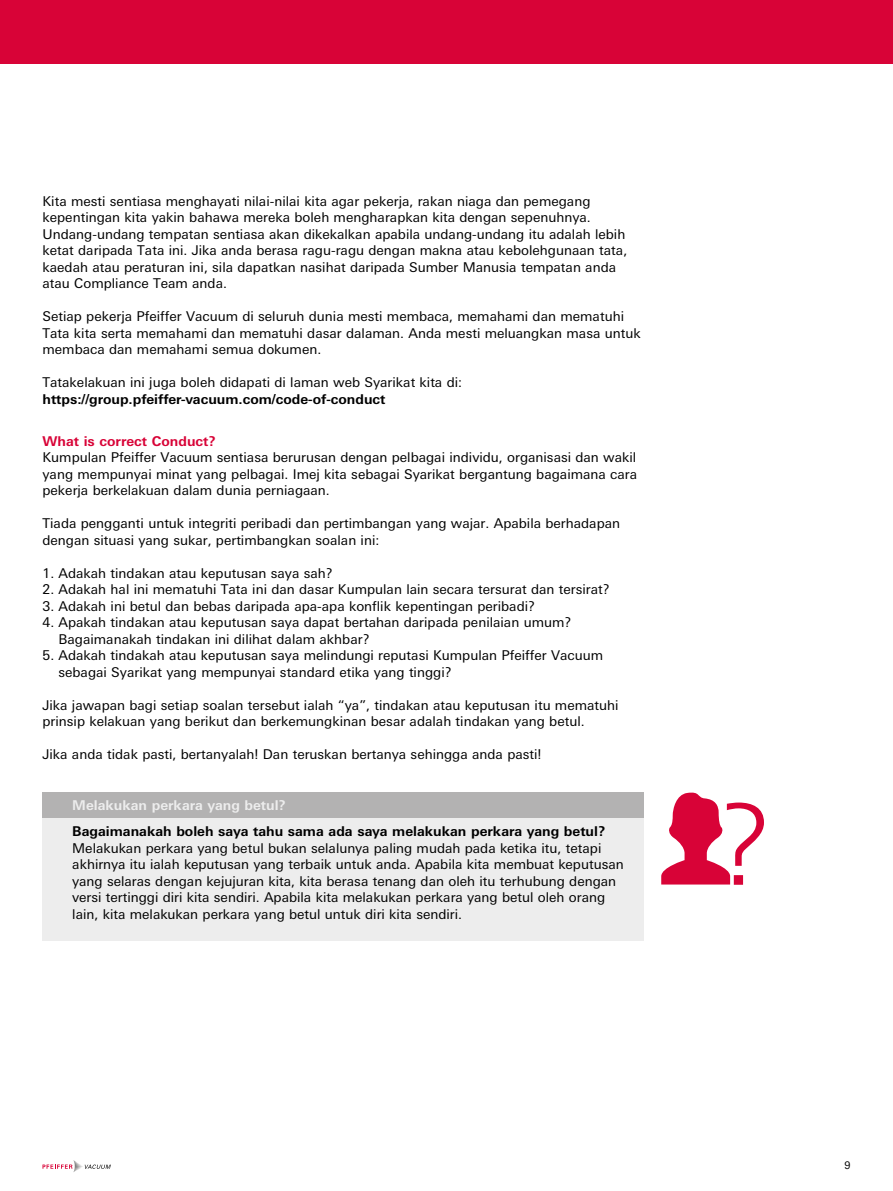
<style>
.page{position:relative;width:893px;height:1191px;background:#fff}
.page>*{position:absolute;margin:0;border:0;box-sizing:border-box;transform-origin:0 0}
.t1{font:13.5px/16.5px "Univers Next W1 G";color:#000}
.t2{font:700 13.5px "Univers Next W1 G";color:#000}
.t3{font:700 13.5px "Univers Next W1 G";color:#ededed}
.t4{font:700 13.5px "Univers Next W1 G";color:#d80337}
.t5{font:10.5px "Univers Next W1 G";color:#000}
</style>
<div class="page">
<svg style="left:43px;top:1160px;width:68px;height:12px"></svg>
<div style="left:43px;top:792px;width:601px;height:148px;background:#ededed"></div>
<div style="left:43px;top:792px;width:601px;height:26px;background:#b3b2b2"></div>
<div style="left:0;top:0;width:893px;height:64px;background:#d80337"></div>
<svg style="left:661px;top:792px;width:103px;height:92px"></svg>
<p class="t1" style="left:43px;top:193px;width:586px">Kita mesti sentiasa menghayati nilai-nilai kita agar pekerja, rakan niaga dan pemegang kepentingan kita yakin bahawa mereka boleh mengharapkan kita dengan sepenuhnya.<br>Undang-undang tempatan sentiasa akan dikekalkan apabila undang-undang itu adalah lebih ketat daripada Tata ini. Jika anda berasa ragu-ragu dengan makna atau kebolehgunaan tata, kaedah atau peraturan ini, sila dapatkan nasihat daripada Sumber Manusia tempatan anda atau Compliance Team anda.</p>
<p class="t1" style="left:43px;top:308px;width:600px">Setiap pekerja Pfeiffer Vacuum di seluruh dunia mesti membaca, memahami dan mematuhi<br>Tata kita serta memahami dan mematuhi dasar dalaman. Anda mesti meluangkan masa untuk membaca dan memahami semua dokumen.</p>
<p class="t1" style="left:43px;top:374px;width:421px">Tatakelakuan ini juga boleh didapati di laman web Syarikat kita di:</p>
<p class="t2" style="left:43px;top:391px;width:344px">https://group.pfeiffer-vacuum.com/code-of-conduct</p>
<p class="t4" style="left:43px;top:433px;width:175px">What is correct Conduct?</p>
<p class="t1" style="left:43px;top:449px;width:596px;text-align:justify">Kumpulan Pfeiffer Vacuum sentiasa berurusan dengan pelbagai individu, organisasi dan wakil yang mempunyai minat yang pelbagai. Imej kita sebagai Syarikat bergantung bagaimana cara pekerja berkelakuan dalam dunia perniagaan.</p>
<p class="t1" style="left:43px;top:515px;width:579px">Tiada pengganti untuk integriti peribadi dan pertimbangan yang wajar. Apabila berhadapan dengan situasi yang sukar, pertimbangkan soalan ini:</p>
<p class="t1" style="left:43px;top:564px;width:292px">1. Adakah tindakan atau keputusan saya sah?</p>
<p class="t1" style="left:43px;top:581px;width:569px">2. Adakah hal ini mematuhi Tata ini dan dasar Kumpulan lain secara tersurat dan tersirat?</p>
<p class="t1" style="left:43px;top:597px;width:494px">3. Adakah ini betul dan bebas daripada apa-apa konflik kepentingan peribadi?</p>
<p class="t1" style="left:58px;top:614px;width:515px;text-indent:-16px">4. Apakah tindakan atau keputusan saya dapat bertahan daripada penilaian umum?<br>Bagaimanakah tindakan ini dilihat dalam akhbar?</p>
<p class="t1" style="left:58px;top:647px;width:546px;text-indent:-16px">5. Adakah tindakah atau keputusan saya melindungi reputasi Kumpulan Pfeiffer Vacuum sebagai Syarikat yang mempunyai standard etika yang tinggi?</p>
<p class="t1" style="left:43px;top:696px;width:578px">Jika jawapan bagi setiap soalan tersebut ialah “ya”, tindakan atau keputusan itu mematuhi prinsip kelakuan yang berikut dan berkemungkinan besar adalah tindakan yang betul.</p>
<p class="t1" style="left:43px;top:746px;width:501px">Jika anda tidak pasti, bertanyalah! Dan teruskan bertanya sehingga anda pasti!</p>
<p class="t3" style="left:72px;top:797px;width:215px">Melakukan perkara yang betul?</p>
<p class="t2" style="left:72px;top:823px;width:534px">Bagaimanakah boleh saya tahu sama ada saya melakukan perkara yang betul?</p>
<p class="t1" style="left:72px;top:839px;width:553px">Melakukan perkara yang betul bukan selalunya paling mudah pada ketika itu, tetapi akhirnya itu ialah keputusan yang terbaik untuk anda. Apabila kita membuat keputusan yang selaras dengan kejujuran kita, kita berasa tenang dan oleh itu terhubung dengan versi tertinggi diri kita sendiri. Apabila kita melakukan perkara yang betul oleh orang lain, kita melakukan perkara yang betul untuk diri kita sendiri.</p>
<p class="t5" style="left:844px;top:1159px;width:8px">9</p>
</div>
